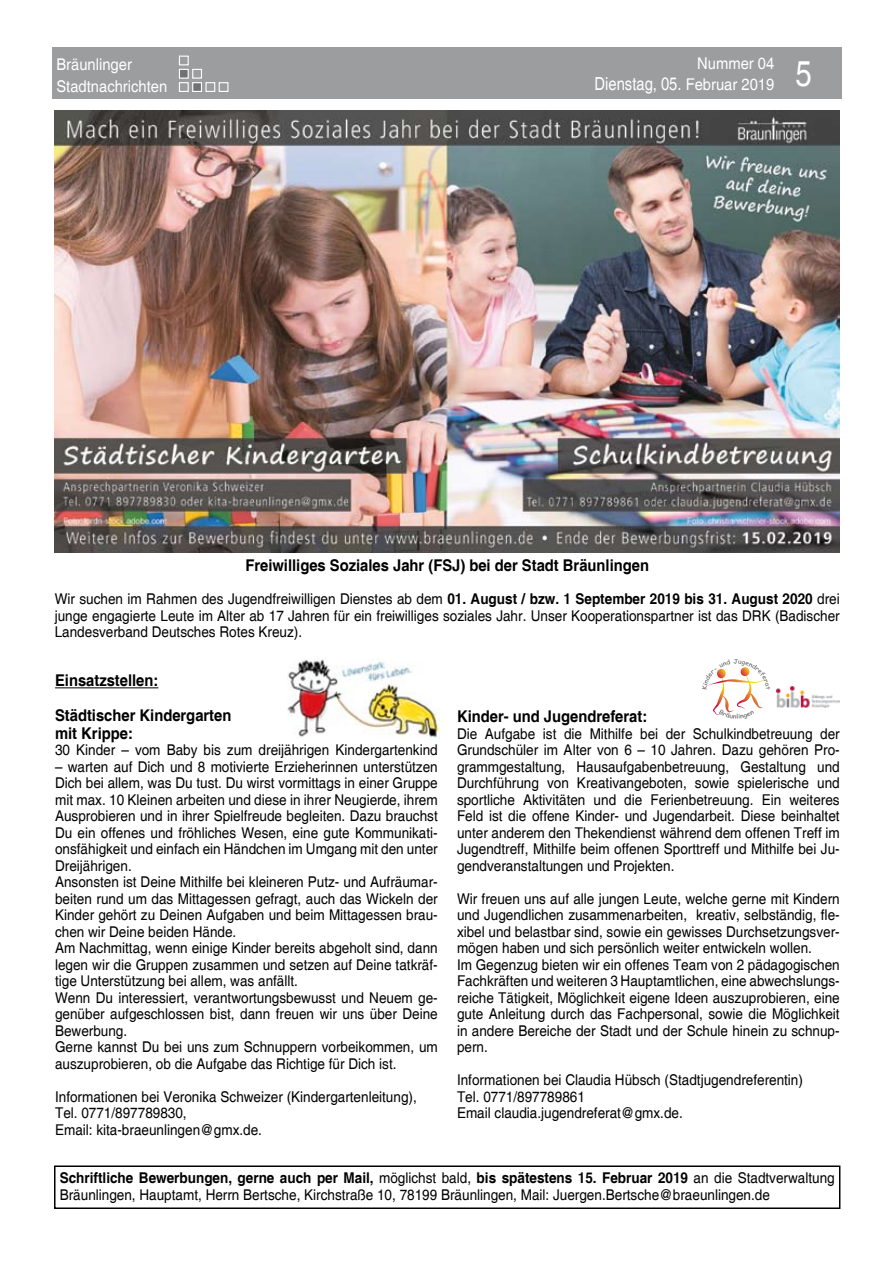
<style>
.page{position:relative;width:893px;height:1263px;background:#fff}
.page>*{position:absolute;margin:0;border:0;box-sizing:border-box;transform-origin:0 0}
.t1{font:condensed 18px "Helvetica";color:#fff}
.t2{font:700 condensed 16.2px/34.5px "Helvetica";color:#000;scale:1.11 1}
.t3{font:condensed 16.2px/21.6px "Helvetica";color:#fff;scale:1.11 1}
.t4{font:condensed 14.85px/16.5px "Helvetica";color:#000;scale:1.11 1}
.s1{font-size:16.2px}
.s2{font-weight:700}
</style>
<div class="page">
<div style="left:52px;top:47px;width:789px;height:51px;background:#9c9d9f"></div>
<div style="left:179px;top:69px;width:9px;height:9px;background:#707173"></div>
<div style="left:179px;top:69px;width:10px;height:10px;border:1px solid #fff"></div>
<div style="left:179px;top:82px;width:10px;height:10px;border:1px solid #fff"></div>
<div style="left:179px;top:56px;width:10px;height:9px;border:1px solid #fff"></div>
<div style="left:192px;top:69px;width:10px;height:10px;border:1px solid #fff"></div>
<div style="left:193px;top:83px;width:8px;height:8px;background:#707173"></div>
<div style="left:192px;top:82px;width:10px;height:10px;border:1px solid #fff"></div>
<div style="left:205px;top:82px;width:10px;height:10px;border:1px solid #fff"></div>
<div style="left:219px;top:82px;width:9px;height:10px;border:1px solid #fff"></div>
<svg style="left:702px;top:659px;width:68px;height:60px"></svg>
<img style="left:776px;top:686px;width:63px;height:21px">
<img style="left:55px;top:111px;width:785px;height:442px">
<hr style="left:55px;top:687px;width:103px;height:1px;background:#000">
<div style="left:54px;top:1165px;width:786px;height:44px;border:2px solid #000"></div>
<img style="left:287px;top:658px;width:152px;height:80px">
<p class="t3" style="left:56px;top:54px;width:101px">Bräunlinger<br>Stadtnachrichten</p>
<p class="t3" style="left:697px;top:52px;width:71px">Nummer 04</p>
<p class="t1" style="left:595px;top:74px;width:181px">Dienstag, 05. <span class="s1">Februar 2019</span></p>
<p class="t2" style="left:245px;top:548px;width:365px">Freiwilliges Soziales Jahr (FSJ) bei der Stadt Bräunlingen</p>
<p class="t4" style="left:55px;top:591px;width:709px;text-align:justify">Wir suchen im Rahmen des Jugendfreiwilligen Dienstes ab dem <span class="s2">01. August / bzw. 1 September 2019 bis 31. August 2020</span> drei junge engagierte Leute im Alter ab 17 Jahren für ein freiwilliges soziales Jahr. Unser Kooperationspartner ist das DRK (Badischer Landesverband Deutsches Rotes Kreuz).</p>
<p class="t2" style="left:55px;top:663px;width:160px">Einsatzstellen:<br>Städtischer Kindergarten</p>
<p class="t2" style="left:55px;top:716px;width:72px">mit Krippe:</p>
<p class="t4" style="left:55px;top:742px;width:346px">30 Kinder – vom Baby bis zum dreijährigen Kindergartenkind</p>
<p class="t4" style="left:55px;top:758px;width:346px">– warten auf Dich und 8 motivierte Erzieherinnen unterstützen Dich bei allem, was Du tust. Du wirst vormittags in einer Gruppe mit max. 10 Kleinen arbeiten und diese in ihrer Neugierde, ihrem Ausprobieren und in ihrer Spielfreude begleiten. Dazu brauchst Du ein offenes und fröhliches Wesen, eine gute Kommunikati&shy;onsfähigkeit und einfach ein Händchen im Umgang mit den unter Dreijährigen.<br>Ansonsten ist Deine Mithilfe bei kleineren Putz- und Aufräumar&shy;beiten rund um das Mittagessen gefragt, auch das Wickeln der Kinder gehört zu Deinen Aufgaben und beim Mittagessen brau&shy;chen wir Deine beiden Hände.<br>Am Nachmittag, wenn einige Kinder bereits abgeholt sind, dann legen wir die Gruppen zusammen und setzen auf Deine tatkräf&shy;tige Unterstützung bei allem, was anfällt.<br>Wenn Du interessiert, verantwortungsbewusst und Neuem ge&shy;genüber aufgeschlossen bist, dann freuen wir uns über Deine Bewerbung.<br>Gerne kannst Du bei uns zum Schnuppern vorbeikommen, um auszuprobieren, ob die Aufgabe das Richtige für Dich ist.</p>
<p class="t4" style="left:55px;top:1088px;width:327px">Informationen bei Veronika Schweizer (Kindergartenleitung),<br>Tel. 0771/897789830,<br>Email: kita-braeunlingen@gmx.de.</p>
<p class="t2" style="left:457px;top:699px;width:173px">Kinder- und Jugendreferat:</p>
<p class="t4" style="left:457px;top:725px;width:346px;text-align:justify">Die Aufgabe ist die Mithilfe bei der Schulkindbetreuung der Grundschüler im Alter von 6 – 10 Jahren. Dazu gehören Pro&shy;grammgestaltung, Hausaufgabenbetreuung, Gestaltung und Durchführung von Kreativangeboten, sowie spielerische und sportliche Aktivitäten und die Ferienbetreuung. Ein weiteres Feld ist die offene Kinder- und Jugendarbeit. Diese beinhaltet unter anderem den Thekendienst während dem offenen Treff im Jugendtreff, Mithilfe beim offenen Sporttreff und Mithilfe bei Ju&shy;gendveranstaltungen und Projekten.</p>
<p class="t4" style="left:457px;top:890px;width:346px">Wir freuen uns auf alle jungen Leute, welche gerne mit Kindern und Jugendlichen zusammenarbeiten, kreativ, selbständig, fle&shy;xibel und belastbar sind, sowie ein gewisses Durchsetzungsver&shy;mögen haben und sich persönlich weiter entwickeln wollen.<br>Im Gegenzug bieten wir ein offenes Team von 2 pädagogischen Fachkräften und weiteren 3 Hauptamtlichen, eine abwechslungs&shy;reiche Tätigkeit, Möglichkeit eigene Ideen auszuprobieren, eine gute Anleitung durch das Fachpersonal, sowie die Möglichkeit in andere Bereiche der Stadt und der Schule hinein zu schnup&shy;pern.</p>
<p class="t4" style="left:457px;top:1072px;width:313px">Informationen bei Claudia Hübsch (Stadtjugendreferentin)<br>Tel. 0771/897789861<br>Email claudia.jugendreferat@gmx.de.</p>
<p class="t4" style="left:60px;top:1170px;width:700px"><span class="s2">Schriftliche Bewerbungen, gerne auch per Mail,</span> möglichst bald, <span class="s2">bis spätestens 15. Februar 2019</span> an die Stadtverwaltung<br>Bräunlingen, Hauptamt, Herrn Bertsche, Kirchstraße 10, 78199 Bräunlingen, Mail: Juergen.Bertsche@braeunlingen.de</p>
</div>
